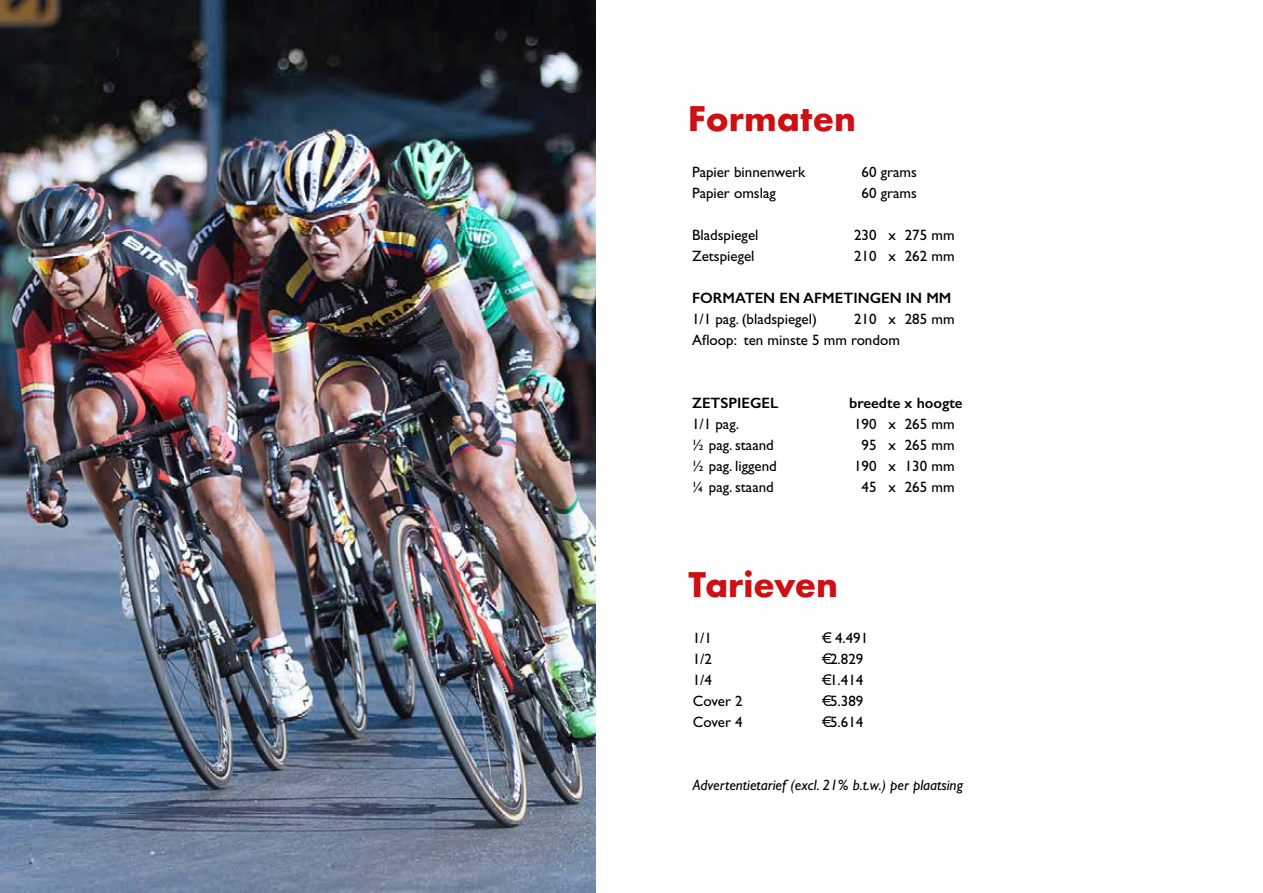
<style>
.page{position:relative;width:1263px;height:893px;background:#fff}
.page>*{position:absolute;margin:0;border:0;box-sizing:border-box;transform-origin:0 0}
.t1{font:700 33px "Futura";color:#cd1013}
.t2{font:15px/21px "Gill Sans";color:#000}
.t3{font:600 15px "Gill Sans";color:#000}
.t4{font:italic 15px "Gill Sans";color:#000}
</style>
<div class="page">
<img style="left:0;top:0;width:595px;height:893px">
<h1 class="t1" style="left:688px;top:94px;width:170px">Formaten</h1>
<p class="t2" style="left:692px;top:162px;width:115px">Papier binnenwerk</p>
<p class="t2" style="left:862px;top:162px;width:57px">60 grams</p>
<p class="t2" style="left:692px;top:183px;width:85px">Papier omslag</p>
<p class="t2" style="left:862px;top:183px;width:57px">60 grams</p>
<p class="t2" style="left:692px;top:225px;width:68px">Bladspiegel</p>
<p class="t2" style="left:854px;top:225px;width:102px">230 x 275 mm</p>
<p class="t2" style="left:692px;top:246px;width:64px">Zetspiegel</p>
<p class="t2" style="left:854px;top:246px;width:102px">210 x 262 mm</p>
<p class="t3" style="left:692px;top:289px;width:261px">FORMATEN EN AFMETINGEN IN MM</p>
<p class="t2" style="left:692px;top:309px;width:126px">1/1 pag. (bladspiegel)</p>
<p class="t2" style="left:692px;top:309px;width:264px;text-indent:162px">210 x 285 mm<br>Afloop: ten minste 5 mm rondom</p>
<p class="t3" style="left:692px;top:394px;width:88px">ZETSPIEGEL</p>
<p class="t3" style="left:849px;top:394px;width:115px">breedte x hoogte</p>
<p class="t2" style="left:692px;top:414px;width:48px">1/1 pag.</p>
<p class="t2" style="left:854px;top:414px;width:102px">190 x 265 mm</p>
<p class="t2" style="left:692px;top:435px;width:83px">½ pag. staand</p>
<p class="t2" style="left:862px;top:435px;width:94px">95 x 265 mm</p>
<p class="t2" style="left:692px;top:456px;width:86px">½ pag. liggend</p>
<p class="t2" style="left:854px;top:456px;width:102px">190 x 130 mm</p>
<p class="t2" style="left:692px;top:477px;width:83px">¼ pag. staand</p>
<p class="t2" style="left:862px;top:477px;width:94px">45 x 265 mm</p>
<h1 class="t1" style="left:688px;top:560px;width:151px">Tarieven</h1>
<p class="t2" style="left:693px;top:627px;width:21px">1/1</p>
<p class="t2" style="left:835px;top:627px;width:35px">4.491</p>
<p class="t2" style="left:693px;top:648px;width:21px">1/2</p>
<p class="t2" style="left:822px;top:648px;width:43px">€ 2.829</p>
<p class="t2" style="left:693px;top:669px;width:21px">1/4</p>
<p class="t2" style="left:822px;top:669px;width:43px">€ 1.414</p>
<p class="t2" style="left:693px;top:690px;width:51px">Cover 2</p>
<p class="t2" style="left:822px;top:690px;width:43px">€ 5.389</p>
<p class="t2" style="left:693px;top:711px;width:51px">Cover 4</p>
<p class="t2" style="left:822px;top:711px;width:43px">€ 5.614</p>
<p class="t4" style="left:693px;top:776px;width:272px">Advertentietarief (excl. 21% b.t.w.) per plaatsing</p>
</div>
